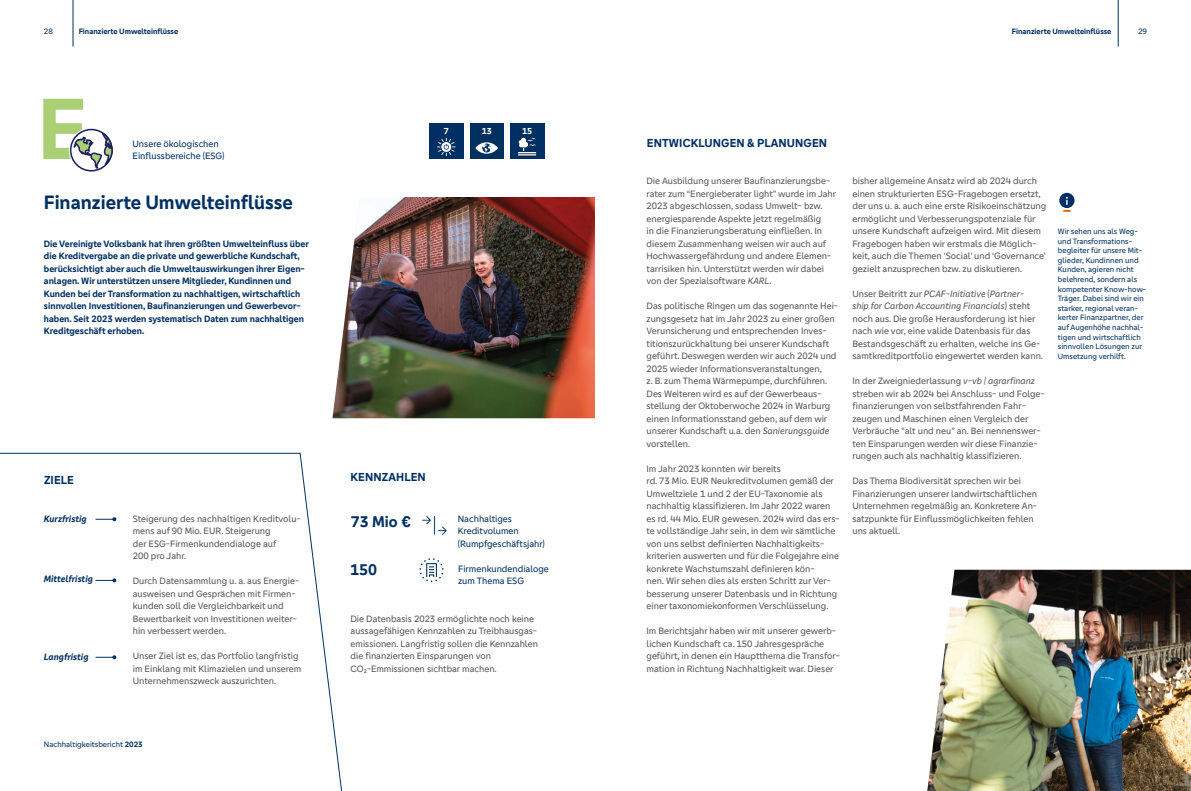
<style>
.page{position:relative;width:1191px;height:791px;background:#fff}
.page>*{position:absolute;margin:0;border:0;box-sizing:border-box;transform-origin:0 0}
.t1{font:700 90px "Genos GFG";color:#abcf75}
.t2{font:700 20px "Genos GFG";color:#003063}
.t3{font:700 16px "Genos GFG";color:#003063}
.t4{font:700 12px "Genos GFG";letter-spacing:.01em;color:#003063}
.t5{font:9.5px/12.5px "Genos GFG";color:#575756}
.t6{font:700 9.5px/12.5px "Genos GFG";color:#003063}
.t7{font:9.5px/12.5px "Genos GFG";color:#003063}
.t8{font:italic 700 9.5px "Genos GFG";color:#003063}
.t9{font:700 9px "Genos GFG";color:#fff}
.t10{font:8px/9.6px "Genos GFG";color:#003063}
.t11{font:700 8px "Genos GFG";color:#003063}
.s1{font-weight:700}
.s2{font-style:italic}
</style>
<div class="page">
<hr style="left:72px;top:0;width:1px;height:47px;background:#003063">
<hr style="left:1117px;top:0;width:1px;height:47px;background:#003063">
<svg style="left:1059px;top:193px;width:15px;height:19px"></svg>
<svg style="left:0;top:452px;width:342px;height:339px"></svg>
<svg style="left:96px;top:517px;width:20px;height:4px"></svg>
<svg style="left:96px;top:578px;width:20px;height:4px"></svg>
<svg style="left:96px;top:655px;width:20px;height:4px"></svg>
<img style="left:332px;top:197px;width:263px;height:221px">
<img style="left:927px;top:570px;width:264px;height:221px">
<svg style="left:421px;top:515px;width:27px;height:21px"></svg>
<svg style="left:419px;top:558px;width:25px;height:24px"></svg>
<svg style="left:69px;top:128px;width:44px;height:44px"></svg>
<div style="left:470px;top:124px;width:34px;height:35px;background:#00305d"></div>
<svg style="left:475px;top:142px;width:23px;height:12px"></svg>
<div style="left:429px;top:124px;width:34px;height:35px;background:#003063"></div>
<svg style="left:437px;top:138px;width:18px;height:18px"></svg>
<div style="left:510px;top:124px;width:34px;height:35px;background:#003063"></div>
<svg style="left:518px;top:137px;width:18px;height:19px"></svg>
<p class="t10" style="left:44px;top:27px;width:10px">28</p>
<p class="t11" style="left:79px;top:27px;width:101px">Finanzierte Umwelteinflüsse</p>
<p class="t11" style="left:1012px;top:27px;width:101px">Finanzierte Umwelteinflüsse</p>
<p class="t10" style="left:1138px;top:27px;width:10px">29</p>
<h1 class="t1" style="left:37px;top:76px;width:52px">E</h1>
<p class="t7" style="left:133px;top:137px;width:93px">Unsere ökologischen<br>Einflussbereiche (ESG)</p>
<h2 class="t2" style="left:44px;top:191px;width:250px">Finanzierte Umwelteinflüsse</h2>
<p class="t6" style="left:44px;top:237px;width:266px">Die Vereinigte Volksbank hat ihren größten Umwelteinfluss über die Kreditvergabe an die private und gewerbliche Kundschaft, berücksichtigt aber auch die Umweltauswirkungen ihrer Eigen&shy;anlagen. Wir unterstützen unsere Mitglieder, Kundinnen und Kunden bei der Transformation zu nachhaltigen, wirtschaftlich sinnvollen Investitionen, Baufinanzierungen und Gewerbevor&shy;haben. Seit 2023 werden systematisch Daten zum nachhaltigen Kreditgeschäft erhoben.</p>
<p class="t9" style="left:444px;top:126px;width:7px">7</p>
<p class="t9" style="left:481px;top:126px;width:12px">13</p>
<p class="t9" style="left:522px;top:126px;width:12px">15</p>
<p class="t4" style="left:44px;top:473px;width:32px">ZIELE</p>
<p class="t8" style="left:44px;top:513px;width:44px">Kurzfristig</p>
<p class="t8" style="left:44px;top:574px;width:50px">Mittelfristig</p>
<p class="t8" style="left:44px;top:651px;width:46px">Langfristig</p>
<p class="t5" style="left:133px;top:512px;width:169px">Steigerung des nachhaltigen Kreditvolu&shy;mens auf 90 Mio. EUR. Steigerung<br>der ESG-Firmenkundendialoge auf<br>200 pro Jahr.</p>
<p class="t5" style="left:133px;top:575px;width:168px">Durch Datensammlung u. a. aus Energie&shy;ausweisen und Gesprächen mit Firmen&shy;kunden soll die Vergleichbarkeit und Bewertbarkeit von Investitionen weiter&shy;hin verbessert werden.</p>
<p class="t5" style="left:133px;top:650px;width:170px">Unser Ziel ist es, das Portfolio langfristig im Einklang mit Klimazielen und unserem<br>Unternehmenszweck auszurichten.</p>
<p class="t10" style="left:44px;top:740px;width:100px">Nachhaltigkeitsbericht <span class="s1">2023</span></p>
<p class="t4" style="left:350px;top:470px;width:77px">KENNZAHLEN</p>
<h3 class="t3" style="left:351px;top:512px;width:62px">73 Mio €</h3>
<h3 class="t3" style="left:350px;top:560px;width:28px">150</h3>
<p class="t7" style="left:458px;top:512px;width:89px">Nachhaltiges<br>Kreditvolumen (Rumpfgeschäftsjahr)</p>
<p class="t7" style="left:458px;top:562px;width:92px">Firmenkundendialoge zum Thema ESG</p>
<p class="t5" style="left:350px;top:612px;width:189px">Die Datenbasis 2023 ermöglichte noch keine aussagefähigen Kennzahlen zu Treibhausgas&shy;emissionen. Langfristig sollen die Kennzahlen die finanzierten Einsparungen von CO₂-Emmissionen sichtbar machen.</p>
<p class="t4" style="left:647px;top:136px;width:182px">ENTWICKLUNGEN &amp; PLANUNGEN</p>
<p class="t5" style="left:646px;top:175px;width:191px">Die Ausbildung unserer Baufinanzierungsbe&shy;rater zum “Energieberater light” wurde im Jahr 2023 abgeschlossen, sodass Umwelt- bzw. energiesparende Aspekte jetzt regelmäßig<br>in die Finanzierungsberatung einfließen. In diesem Zusammenhang weisen wir auch auf Hochwassergefährdung und andere Elemen&shy;tarrisiken hin. Unterstützt werden wir dabei von der Spezialsoftware <span class="s2">KARL</span>.</p>
<p class="t5" style="left:646px;top:300px;width:193px">Das politische Ringen um das sogenannte Hei&shy;zungsgesetz hat im Jahr 2023 zu einer großen Verunsicherung und entsprechenden Inves&shy;titionszurückhaltung bei unserer Kundschaft geführt. Deswegen werden wir auch 2024 und 2025 wieder Informationsveranstaltungen,<br>z. B. zum Thema Wärmepumpe, durchführen.<br>Des Weiteren wird es auf der Gewerbeaus&shy;stellung der Oktoberwoche 2024 in Warburg einen Informationsstand geben, auf dem wir unserer Kundschaft u.a. den <span class="s2">Sanierungsguide </span>vorstellen.</p>
<p class="t5" style="left:646px;top:462px;width:195px">Im Jahr 2023 konnten wir bereits<br>rd. 73 Mio. EUR Neukreditvolumen gemäß der Umweltziele 1 und 2 der EU-Taxonomie als nachhaltig klassifizieren. Im Jahr 2022 waren es rd. 44 Mio. EUR gewesen. 2024 wird das ers&shy;te vollständige Jahr sein, in dem wir sämtliche von uns selbst definierten Nachhaltigkeits&shy;kriterien auswerten und für die Folgejahre eine konkrete Wachstumszahl definieren kön-<br>nen. Wir sehen dies als ersten Schritt zur Ver&shy;besserung unserer Datenbasis und in Richtung einer taxonomiekonformen Verschlüsselung.</p>
<p class="t5" style="left:646px;top:625px;width:195px">Im Berichtsjahr haben wir mit unserer gewerb&shy;lichen Kundschaft ca. 150 Jahresgespräche geführt, in denen ein Hauptthema die Transfor&shy;mation in Richtung Nachhaltigkeit war. Dieser</p>
<p class="t5" style="left:852px;top:175px;width:195px">bisher allgemeine Ansatz wird ab 2024 durch einen strukturierten ESG-Fragebogen ersetzt, der uns u. a. auch eine erste Risikoeinschätzung ermöglicht und Verbesserungspotenziale für unsere Kundschaft aufzeigen wird. Mit diesem Fragebogen haben wir erstmals die Möglich&shy;keit, auch die Themen ‘Social’ und ‘Governance’ gezielt anzusprechen bzw. zu diskutieren.</p>
<p class="t5" style="left:852px;top:287px;width:192px">Unser Beitritt zur <span class="s2">PCAF-Initiative</span> (<span class="s2">Partner-<br>ship for Carbon Accounting Financials</span>) steht noch aus. Die große Herausforderung ist hier nach wie vor, eine valide Datenbasis für das Bestandsgeschäft zu erhalten, welche ins Ge&shy;samtkreditportfolio eingewertet werden kann.</p>
<p class="t5" style="left:852px;top:375px;width:194px">In der Zweigniederlassung <span class="s2">v-vb | agrarfinanz </span>streben wir ab 2024 bei Anschluss- und Folge&shy;finanzierungen von selbstfahrenden Fahr&shy;zeugen und Maschinen einen Vergleich der Verbräuche “alt und neu” an. Bei nennenswer&shy;ten Einsparungen werden wir diese Finanzie&shy;rungen auch als nachhaltig klassifizieren.</p>
<p class="t5" style="left:852px;top:475px;width:186px">Das Thema Biodiversität sprechen wir bei Finanzierungen unserer landwirtschaftlichen Unternehmen regelmäßig an. Konkretere An&shy;satzpunkte für Einflussmöglichkeiten fehlen uns aktuell.</p>
<p class="t10" style="left:1058px;top:227px;width:90px">Wir sehen uns als Weg&shy;und Transformations&shy;begleiter für unsere Mit&shy;glieder, Kundinnen und<br>Kunden, agieren nicht belehrend, sondern als kompetenter Know-how-<br>Träger. Dabei sind wir ein starker, regional veran&shy;kerter Finanzpartner, der auf Augenhöhe nachhal&shy;tigen und wirtschaftlich sinnvollen Lösungen zur<br>Umsetzung verhilft.</p>
</div>
